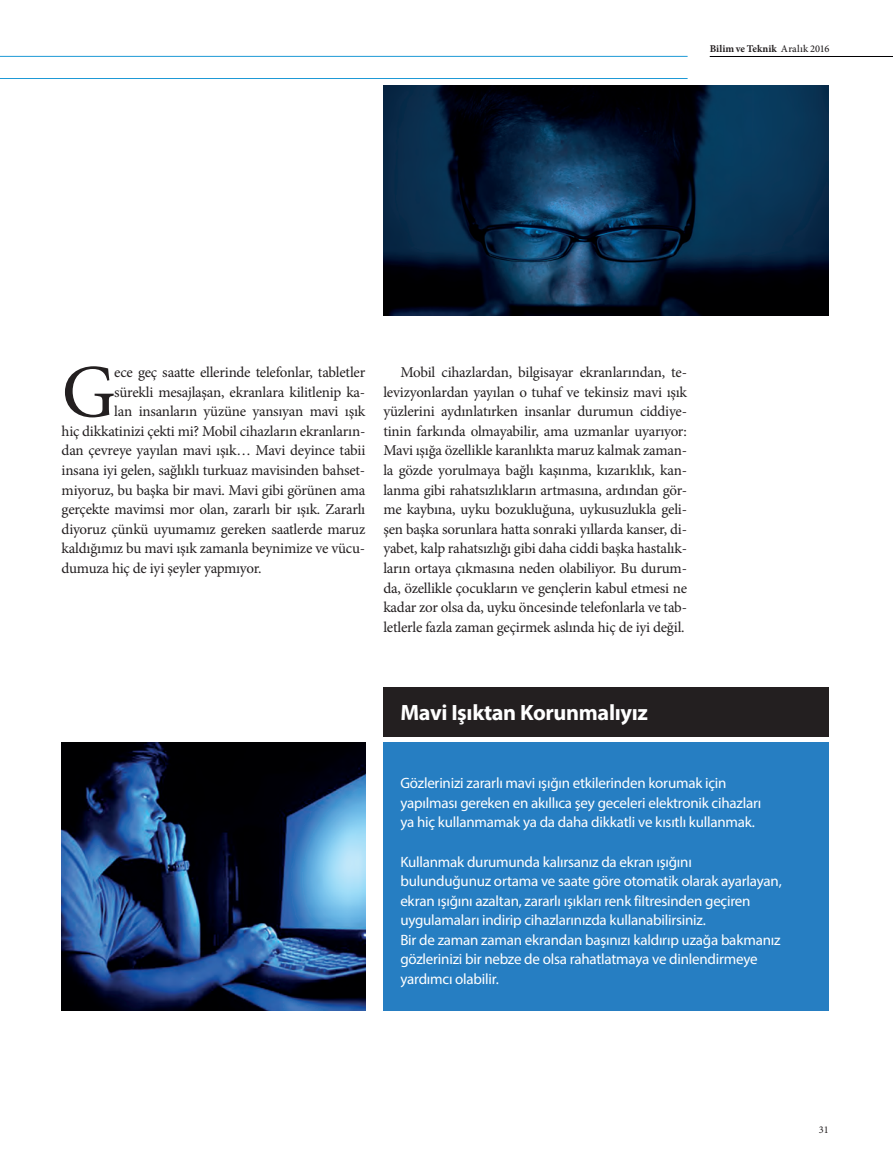
<style>
.page{position:relative;width:893px;height:1170px;background:#fff}
.page>*{position:absolute;margin:0;border:0;box-sizing:border-box;transform-origin:0 0}
.t1{font:75.15px "Minion Pro";color:#231f20}
.t2{font:700 22.2px "Myriad Pro";letter-spacing:-.015em;color:#fff}
.t3{font:15px/19.5px "Minion Pro";letter-spacing:-.015em;color:#231f20;text-align:justify}
.t4{font:15px/19.5px "Myriad Pro";letter-spacing:-.015em;color:#fff}
.t5{font:700 10.35px "Minion Pro";letter-spacing:.005em;color:#231f20}
.t6{font:10.35px "Minion Pro";color:#231f20}
.s1{font-weight:500}
</style>
<div class="page">
<hr style="left:709px;top:56px;width:183px;height:1px;background:#000103">
<hr style="left:0;top:78px;width:687px;height:1px;background:#1d99d6">
<hr style="left:0;top:56px;width:687px;height:1px;background:#1d99d6">
<div style="left:383px;top:742px;width:445px;height:268px;background:#267ec2"></div>
<div style="left:383px;top:687px;width:445px;height:49px;background:#231f20"></div>
<img style="left:383px;top:85px;width:445px;height:230px">
<img style="left:61px;top:742px;width:304px;height:268px">
<p class="t5" style="left:709px;top:42px;width:121px">Bilim ve Teknik <span class="s1">Aralık 2016</span></p>
<h1 class="t1" style="left:62px;top:342px;width:55px">G</h1>
<p class="t3" style="left:114px;top:362px;width:252px">ece geç saatte ellerinde telefonlar, tabletler</p>
<p class="t3" style="left:114px;top:382px;width:252px">sürekli mesajlaşan, ekranlara kilitlenip ka-</p>
<p class="t3" style="left:114px;top:402px;width:252px">lan insanların yüzüne yansıyan mavi ışık</p>
<p class="t3" style="left:62px;top:421px;width:305px">hiç dikkatinizi çekti mi? Mobil cihazların ekranların-</p>
<p class="t3" style="left:62px;top:441px;width:305px">dan çevreye yayılan mavi ışık… Mavi deyince tabii</p>
<p class="t3" style="left:62px;top:460px;width:305px">insana iyi gelen, sağlıklı turkuaz mavisinden bahset-</p>
<p class="t3" style="left:62px;top:480px;width:305px">miyoruz, bu başka bir mavi. Mavi gibi görünen ama</p>
<p class="t3" style="left:62px;top:499px;width:305px">gerçekte mavimsi mor olan, zararlı bir ışık. Zararlı</p>
<p class="t3" style="left:62px;top:519px;width:305px">diyoruz çünkü uyumamız gereken saatlerde maruz</p>
<p class="t3" style="left:62px;top:538px;width:305px">kaldığımız bu mavi ışık zamanla beynimize ve vücu-</p>
<p class="t3" style="left:62px;top:558px;width:201px">dumuza hiç de iyi şeyler yapmıyor.</p>
<p class="t3" style="left:383px;top:362px;width:305px;text-indent:17px">Mobil cihazlardan, bilgisayar ekranlarından, te&shy;levizyonlardan yayılan o tuhaf ve tekinsiz mavi ışık yüzlerini aydınlatırken insanlar durumun ciddiye&shy;tinin farkında olmayabilir, ama uzmanlar uyarıyor:<br>Mavi ışığa özellikle karanlıkta maruz kalmak zaman&shy;la gözde yorulmaya bağlı kaşınma, kızarıklık, kan&shy;lanma gibi rahatsızlıkların artmasına, ardından gör&shy;me kaybına, uyku bozukluğuna, uykusuzlukla geli&shy;şen başka sorunlara hatta sonraki yıllarda kanser, di&shy;yabet, kalp rahatsızlığı gibi daha ciddi başka hastalık&shy;ların ortaya çıkmasına neden olabiliyor. Bu durum&shy;da, özellikle çocukların ve gençlerin kabul etmesi ne kadar zor olsa da, uyku öncesinde telefonlarla ve tab&shy;letlerle fazla zaman geçirmek aslında hiç de iyi değil.</p>
<h2 class="t2" style="left:400px;top:698px;width:249px">Mavi Işıktan Korunmalıyız</h2>
<p class="t4" style="left:400px;top:773px;width:362px">Gözlerinizi zararlı mavi ışığın etkilerinden korumak için yapılması gereken en akıllıca şey geceleri elektronik cihazları ya hiç kullanmamak ya da daha dikkatli ve kısıtlı kullanmak.</p>
<p class="t4" style="left:400px;top:851px;width:383px">Kullanmak durumunda kalırsanız da ekran ışığını bulunduğunuz ortama ve saate göre otomatik olarak ayarlayan, ekran ışığını azaltan, zararlı ışıkları renk filtresinden geçiren uygulamaları indirip cihazlarınızda kullanabilirsiniz.<br>Bir de zaman zaman ekrandan başınızı kaldırıp uzağa bakmanız gözlerinizi bir nebze de olsa rahatlatmaya ve dinlendirmeye yardımcı olabilir.</p>
<p class="t6" style="left:818px;top:1122px;width:11px">31</p>
</div>
